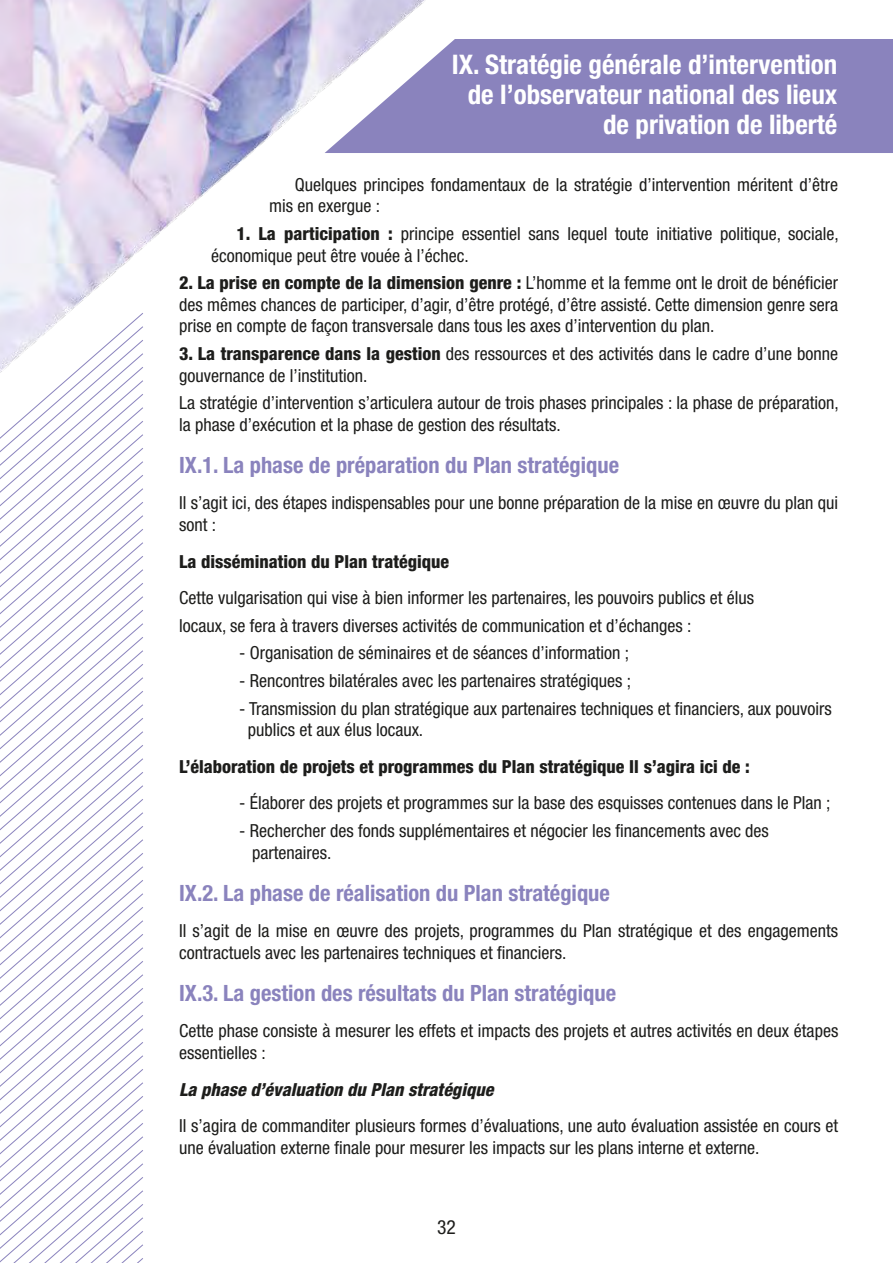
<style>
.page{position:relative;width:893px;height:1263px;background:#fff}
.page>*{position:absolute;margin:0;border:0;box-sizing:border-box;transform-origin:0 0}
.t1{font:700 condensed 27px/30px "Helvetica Neue";color:#fff;text-align:right}
.t2{font:700 condensed 22.5px "Helvetica Neue";color:#8a83bd}
.t3{font:condensed 19.5px "Helvetica Neue";color:#1d1d1b}
.t4{font:condensed 18px/21.6px "Helvetica Neue";color:#1d1d1b}
.t5{font:800 condensed 18px "Helvetica Neue";color:#1d1d1b}
.t6{font:italic 800 condensed 18px "Helvetica Neue";color:#1d1d1b}
.s1{font-weight:800}
</style>
<div class="page">
<div style="left:442px;top:39px;width:451px;height:114px;background:#8a83bd"></div>
<svg style="left:0;top:391px;width:143px;height:872px"></svg>
<img style="left:0;top:0;width:442px;height:391px">
<h1 class="t1" style="left:452px;top:49px;width:387px">IX. Stratégie générale d’intervention de l’observateur national des lieux de privation de liberté</h1>
<p class="t4" style="left:269px;top:173px;width:571px;text-indent:26px">Quelques principes fondamentaux de la stratégie d’intervention méritent d’être mis en exergue :</p>
<p class="t4" style="left:211px;top:223px;width:629px;text-indent:26px"><span class="s1">1. La participation :</span> principe essentiel sans lequel toute initiative politique, sociale, économique peut être vouée à l’échec.</p>
<p class="t4" style="left:179px;top:272px;width:661px;text-align:justify"><span class="s1">2. La prise en compte de la dimension genre :</span> L’homme et la femme ont le droit de bénéficier des mêmes chances de participer, d’agir, d’être protégé, d’être assisté. Cette dimension genre sera prise en compte de façon transversale dans tous les axes d’intervention du plan.</p>
<p class="t4" style="left:179px;top:343px;width:661px"><span class="s1">3. La transparence dans la gestion</span> des ressources et des activités dans le cadre d’une bonne gouvernance de l’institution.</p>
<p class="t4" style="left:179px;top:392px;width:661px">La stratégie d’intervention s’articulera autour de trois phases principales : la phase de préparation, la phase d’exécution et la phase de gestion des résultats.</p>
<p class="t2" style="left:179px;top:451px;width:442px">IX.1. La phase de préparation du Plan stratégique</p>
<p class="t4" style="left:179px;top:492px;width:660px">Il s’agit ici, des étapes indispensables pour une bonne préparation de la mise en œuvre du plan qui sont :</p>
<p class="t5" style="left:179px;top:550px;width:271px">La dissémination du Plan tratégique</p>
<p class="t4" style="left:179px;top:584px;width:577px;line-height:27.6px">Cette vulgarisation qui vise à bien informer les partenaires, les pouvoirs publics et élus locaux, se fera à travers diverses activités de communication et d’échanges :</p>
<p class="t4" style="left:239px;top:642px;width:392px">- Organisation de séminaires et de séances d’information ;</p>
<p class="t4" style="left:239px;top:670px;width:393px">- Rencontres bilatérales avec les partenaires stratégiques ;</p>
<p class="t4" style="left:248px;top:697px;width:586px;text-indent:-9px">- Transmission du plan stratégique aux partenaires techniques et financiers, aux pouvoirs publics et aux élus locaux.</p>
<p class="t5" style="left:179px;top:755px;width:572px">L’élaboration de projets et programmes du Plan stratégique Il s’agira ici de :</p>
<p class="t4" style="left:239px;top:792px;width:593px">- Élaborer des projets et programmes sur la base des esquisses contenues dans le Plan ;</p>
<p class="t4" style="left:252px;top:820px;width:518px;text-indent:-13px">- Rechercher des fonds supplémentaires et négocier les financements avec des partenaires.</p>
<p class="t2" style="left:179px;top:879px;width:432px">IX.2. La phase de réalisation du Plan stratégique</p>
<p class="t4" style="left:179px;top:920px;width:661px">Il s’agit de la mise en œuvre des projets, programmes du Plan stratégique et des engagements contractuels avec les partenaires techniques et financiers.</p>
<p class="t2" style="left:179px;top:979px;width:439px">IX.3. La gestion des résultats du Plan stratégique</p>
<p class="t4" style="left:179px;top:1020px;width:661px">Cette phase consiste à mesurer les effets et impacts des projets et autres activités en deux étapes essentielles :</p>
<p class="t6" style="left:179px;top:1078px;width:316px">La phase d’évaluation du Plan stratégique</p>
<p class="t4" style="left:179px;top:1115px;width:661px">Il s’agira de commanditer plusieurs formes d’évaluations, une auto évaluation assistée en cours et une évaluation externe finale pour mesurer les impacts sur les plans interne et externe.</p>
<p class="t3" style="left:437px;top:1216px;width:20px">32</p>
</div>
